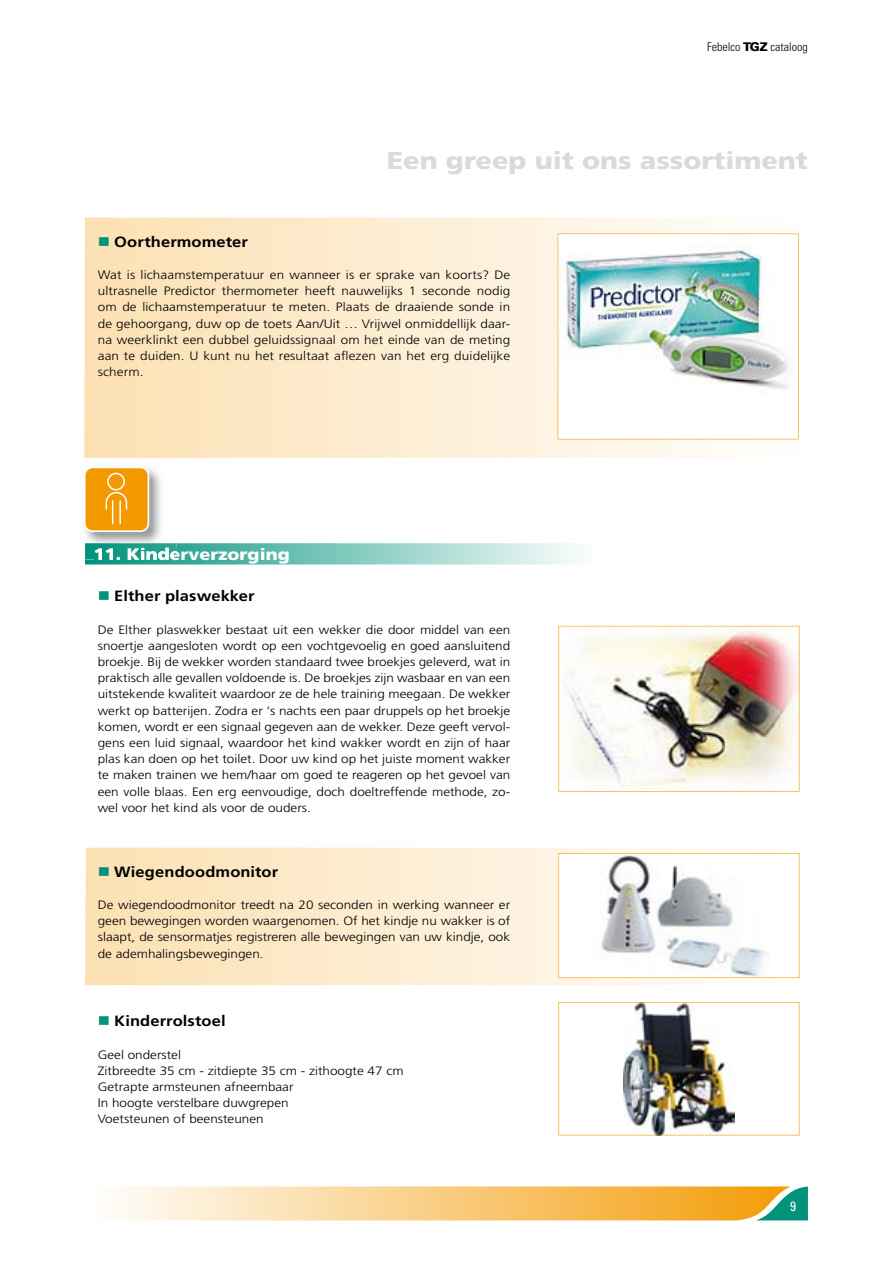
<style>
.page{position:relative;width:893px;height:1263px;background:#fff}
.page>*{position:absolute;margin:0;border:0;box-sizing:border-box;transform-origin:0 0}
.t1{font:900 24.3px "Frutiger LT Std";color:#d9dadb;scale:1.11 1}
.t2{font:900 16.2px "Frutiger LT Std";color:#fff;scale:1.11 1}
.t3{font:700 14.85px "Frutiger LT Std";letter-spacing:.005em;color:#000;scale:1.11 1}
.t4{font:condensed 13.5px "Univers LT Std";color:#fff}
.t5{font:300 12.15px/16.2px "Frutiger LT Std";color:#000;text-align:justify;scale:1.11 1}
.t6{font:300 condensed 12px "Univers LT Std";color:#000}
.s1{font-weight:900;font-stretch:normal}
.s2{color:#00927b}
</style>
<div class="page">
<svg style="left:117px;top:1186px;width:691px;height:34px;background:#eecb84"></svg>
<svg style="left:85px;top:543px;width:493px;height:21px;background:#8ccec3"></svg>
<svg style="left:84px;top:218px;width:715px;height:240px;background:#fcebcd"></svg>
<img style="left:558px;top:234px;width:241px;height:205px">
<img style="left:558px;top:626px;width:241px;height:166px">
<svg style="left:85px;top:848px;width:715px;height:137px;background:#fceacc"></svg>
<svg style="left:558px;top:853px;width:241px;height:125px"></svg>
<img style="left:558px;top:1002px;width:241px;height:133px">
<img style="left:85px;top:468px;width:76px;height:75px">
<img style="left:85px;top:543px;width:92px;height:16px">
<img style="left:95px;top:548px;width:82px;height:11px">
<div style="left:85px;top:467px;width:63px;height:64px;background:#f39900;border-radius:8px"></div>
<div style="left:84px;top:466px;width:65px;height:66px;border:2px solid #fff;border-radius:8px"></div>
<div style="left:107px;top:473px;width:18px;height:17px;border:2px solid #fff;border-radius:50%"></div>
<svg style="left:105px;top:491px;width:23px;height:33px"></svg>
<hr style="left:119px;top:501px;width:2px;height:23px;background:#fff">
<p class="t6" style="left:707px;top:40px;width:102px">Febelco <span class="s1">TGZ</span> cataloog</p>
<h1 class="t1" style="left:387px;top:146px;width:381px">Een greep uit ons assortiment</h1>
<p class="t3" style="left:98px;top:233px;width:137px"><span class="s2">■</span> Oorthermometer</p>
<p class="t5" style="left:98px;top:267px;width:373px">Wat is lichaamstemperatuur en wanneer is er sprake van koorts? De ultrasnelle Predictor thermometer heeft nauwelijks 1 seconde nodig om de lichaamstemperatuur te meten. Plaats de draaiende sonde in de gehoorgang, duw op de toets Aan/Uit … Vrijwel onmiddellijk daar&shy;na weerklinkt een dubbel geluidssignaal om het einde van de meting aan te duiden. U kunt nu het resultaat aflezen van het erg duidelijke scherm.</p>
<h2 class="t2" style="left:94px;top:544px;width:178px">11. Kinderverzorging</h2>
<p class="t3" style="left:98px;top:587px;width:143px"><span class="s2">■</span> Elther plaswekker</p>
<p class="t5" style="left:98px;top:621px;width:373px">De Elther plaswekker bestaat uit een wekker die door middel van een snoertje aangesloten wordt op een vochtgevoelig en goed aansluitend broekje. Bij de wekker worden standaard twee broekjes geleverd, wat in praktisch alle gevallen voldoende is. De broekjes zijn wasbaar en van een uitstekende kwaliteit waardoor ze de hele training meegaan. De wekker werkt op batterijen. Zodra er ‘s nachts een paar druppels op het broekje komen, wordt er een signaal gegeven aan de wekker. Deze geeft vervol&shy;gens een luid signaal, waardoor het kind wakker wordt en zijn of haar plas kan doen op het toilet. Door uw kind op het juiste moment wakker te maken trainen we hem/haar om goed te reageren op het gevoel van een volle blaas. Een erg eenvoudige, doch doeltreffende methode, zo&shy;wel voor het kind als voor de ouders.</p>
<p class="t3" style="left:98px;top:863px;width:164px"><span class="s2">■</span> Wiegendoodmonitor</p>
<p class="t5" style="left:98px;top:897px;width:373px">De wiegendoodmonitor treedt na 20 seconden in werking wanneer er geen bewegingen worden waargenomen. Of het kindje nu wakker is of slaapt, de sensormatjes registreren alle bewegingen van uw kindje, ook de ademhalingsbewegingen.</p>
<p class="t3" style="left:98px;top:1012px;width:117px"><span class="s2">■</span> Kinderrolstoel</p>
<p class="t5" style="left:98px;top:1046px;width:277px;text-align:left">Geel onderstel<br>Zitbreedte 35 cm - zitdiepte 35 cm - zithoogte 47 cm<br>Getrapte armsteunen afneembaar<br>In hoogte verstelbare duwgrepen<br>Voetsteunen of beensteunen</p>
<p class="t4" style="left:790px;top:1197px;width:7px">9</p>
</div>
